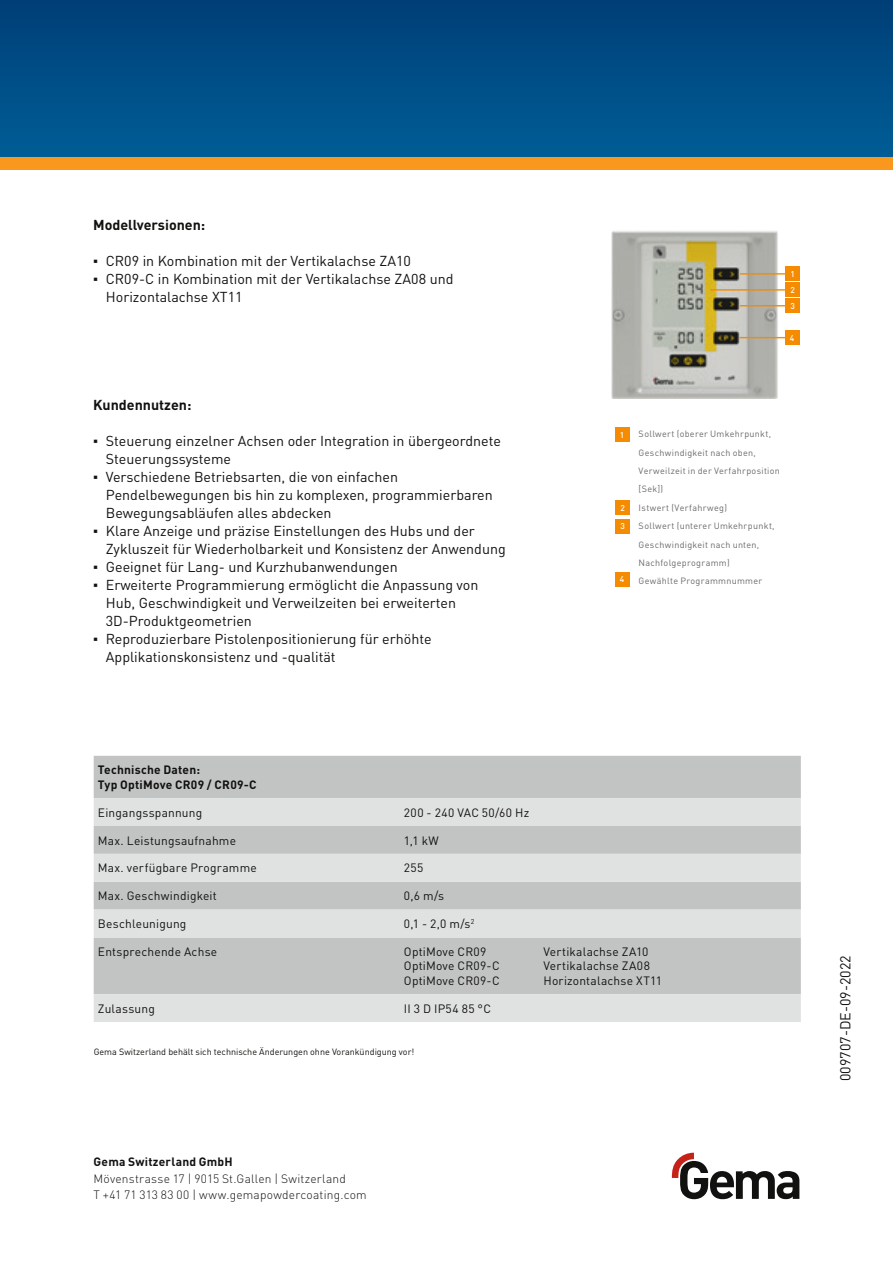
<style>
.page{position:relative;width:893px;height:1263px;background:#fff}
.page>*{position:absolute;margin:0;border:0;box-sizing:border-box;transform-origin:0 0}
.t1{font:14.25px/18px "DIN Pro";color:#11110f}
.t2{font:700 14.25px "DIN Pro";color:#11110f}
.t3{font:12px "DIN Pro";letter-spacing:.02em;color:#11110f}
.t4{font:300 12px/16.5px "DIN Pro";letter-spacing:.02em;color:#11110f}
.t5{font:700 12px/14.4px "DIN Pro";letter-spacing:.02em;color:#11110f}
.t6{font:9px/18.5px "DIN Pro";letter-spacing:.03em;color:#676968}
.t7{font:9px "DIN Pro";color:#11110f}
.t8{font:500 8.4px/18.1px "DIN Pro";color:#fff}
.s1{font-family:"Arial"}
</style>
<div class="page">
<div style="left:0;top:0;width:893px;height:157px;background:linear-gradient(to bottom,#003e77,#005d96)"></div>
<div style="left:0;top:157px;width:893px;height:13px;background:#f9981c"></div>
<svg style="left:672px;top:1153px;width:127px;height:46px"></svg>
<div style="left:94px;top:756px;width:707px;height:42px;background:#c2c4c4"></div>
<svg style="left:94px;top:798px;width:707px;height:224px;background:#d1d3d3"></svg>
<div style="left:615px;top:427px;width:14px;height:15px;background:#f58b00"></div>
<div style="left:615px;top:500px;width:15px;height:15px;background:#f58b00"></div>
<div style="left:615px;top:519px;width:15px;height:14px;background:#f58b00"></div>
<img style="left:611px;top:231px;width:168px;height:168px">
<div style="left:785px;top:298px;width:15px;height:15px;background:#f58b00"></div>
<hr style="left:740px;top:305px;width:47px;height:1px;background:#f58b00">
<div style="left:785px;top:267px;width:15px;height:14px;background:#f58b00"></div>
<hr style="left:740px;top:273px;width:47px;height:2px;background:#f58b00">
<div style="left:785px;top:283px;width:15px;height:14px;background:#f58b00"></div>
<hr style="left:710px;top:289px;width:77px;height:2px;background:#f58b00">
<div style="left:615px;top:572px;width:14px;height:14px;background:#f58b00"></div>
<div style="left:785px;top:330px;width:14px;height:15px;background:#f58b00"></div>
<hr style="left:739px;top:337px;width:48px;height:1px;background:#f58b00">
<p class="t2" style="left:93px;top:213px;width:114px">Modellversionen:</p>
<p class="t1" style="left:93px;top:250px;width:319px"><span class="s1">▪</span> CR09 in Kombination mit der Vertikalachse ZA10</p>
<p class="t1" style="left:106px;top:268px;width:349px;text-indent:-13px"><span class="s1">▪</span> CR09-C in Kombination mit der Vertikalachse ZA08 und<br>Horizontalachse XT11</p>
<p class="t2" style="left:93px;top:393px;width:100px">Kundennutzen:</p>
<p class="t1" style="left:106px;top:430px;width:397px;text-indent:-13px"><span class="s1">▪</span> Steuerung einzelner Achsen oder Integration in übergeordnete<br>Steuerungssysteme</p>
<p class="t1" style="left:106px;top:466px;width:388px;text-indent:-13px"><span class="s1">▪</span> Verschiedene Betriebsarten, die von einfachen<br>Pendelbewegungen bis hin zu komplexen, programmierbaren<br>Bewegungsabläufen alles abdecken</p>
<p class="t1" style="left:106px;top:520px;width:401px;text-indent:-13px"><span class="s1">▪</span> Klare Anzeige und präzise Einstellungen des Hubs und der<br>Zykluszeit für Wiederholbarkeit und Konsistenz der Anwendung</p>
<p class="t1" style="left:93px;top:556px;width:306px"><span class="s1">▪</span> Geeignet für Lang- und Kurzhubanwendungen</p>
<p class="t1" style="left:106px;top:574px;width:374px;text-indent:-13px"><span class="s1">▪</span> Erweiterte Programmierung ermöglicht die Anpassung von<br>Hub, Geschwindigkeit und Verweilzeiten bei erweiterten<br>3D-Produktgeometrien</p>
<p class="t1" style="left:106px;top:628px;width:327px;text-indent:-13px"><span class="s1">▪</span> Reproduzierbare Pistolenpositionierung für erhöhte<br>Applikationskonsistenz und -qualität</p>
<p class="t8" style="left:790px;top:265px;width:6px;line-height:16px">1<br>2</p>
<p class="t8" style="left:790px;top:296px;width:6px">3</p>
<p class="t8" style="left:790px;top:328px;width:6px">4</p>
<p class="t8" style="left:620px;top:425px;width:6px">1</p>
<p class="t8" style="left:620px;top:498px;width:6px">2<br>3</p>
<p class="t8" style="left:620px;top:569px;width:6px">4</p>
<p class="t6" style="left:639px;top:424px;width:143px">Sollwert (oberer Umkehrpunkt,<br>Geschwindigkeit nach oben,<br>Verweilzeit in der Verfahrposition [Sek])<br>Istwert (Verfahrweg)<br>Sollwert (unterer Umkehrpunkt,<br>Geschwindigkeit nach unten,<br>Nachfolgeprogramm)<br>Gewählte Programmnummer</p>
<p class="t5" style="left:98px;top:761px;width:160px">Technische Daten:<br>Typ OptiMove CR09 / CR09-C</p>
<p class="t3" style="left:98px;top:803px;width:106px">Eingangsspannung</p>
<p class="t3" style="left:404px;top:803px;width:127px">200 - 240 VAC 50/60 Hz</p>
<p class="t3" style="left:98px;top:831px;width:140px">Max. Leistungsaufnahme</p>
<p class="t3" style="left:404px;top:831px;width:36px">1,1 kW</p>
<p class="t3" style="left:98px;top:858px;width:160px">Max. verfügbare Programme</p>
<p class="t3" style="left:404px;top:858px;width:21px">255</p>
<p class="t3" style="left:98px;top:886px;width:120px">Max. Geschwindigkeit</p>
<p class="t3" style="left:404px;top:886px;width:42px">0,6 m/s</p>
<p class="t3" style="left:98px;top:914px;width:90px">Beschleunigung</p>
<p class="t3" style="left:404px;top:914px;width:72px">0,1 - 2,0 m/s<sup>2</sup></p>
<p class="t3" style="left:98px;top:942px;width:121px">Entsprechende Achse</p>
<p class="t3" style="left:404px;top:942px;width:84px">OptiMove CR09</p>
<p class="t3" style="left:543px;top:942px;width:107px">Vertikalachse ZA10</p>
<p class="t3" style="left:404px;top:957px;width:97px">OptiMove CR09-C</p>
<p class="t3" style="left:543px;top:957px;width:108px">Vertikalachse ZA08</p>
<p class="t3" style="left:404px;top:971px;width:97px">OptiMove CR09-C</p>
<p class="t3" style="left:543px;top:971px;width:120px">Horizontalachse XT11</p>
<p class="t3" style="left:98px;top:999px;width:59px">Zulassung</p>
<p class="t3" style="left:404px;top:999px;width:89px">II 3 D IP54 85 °C</p>
<p class="t7" style="left:94px;top:1045px;width:322px">Gema Switzerland behält sich technische Änderungen ohne Vorankündigung vor!</p>
<p class="t5" style="left:94px;top:1153px;width:141px">Gema Switzerland GmbH</p>
<p class="t4" style="left:94px;top:1169px;width:275px">Mövenstrasse 17 | 9015 St.Gallen | Switzerland<br>T +41 71 313 83 00 | www.gemapowdercoating.com</p>
<p class="t1" style="left:835px;top:1081px;width:127px;rotate:-90deg">009707-DE-09-2022</p>
</div>
